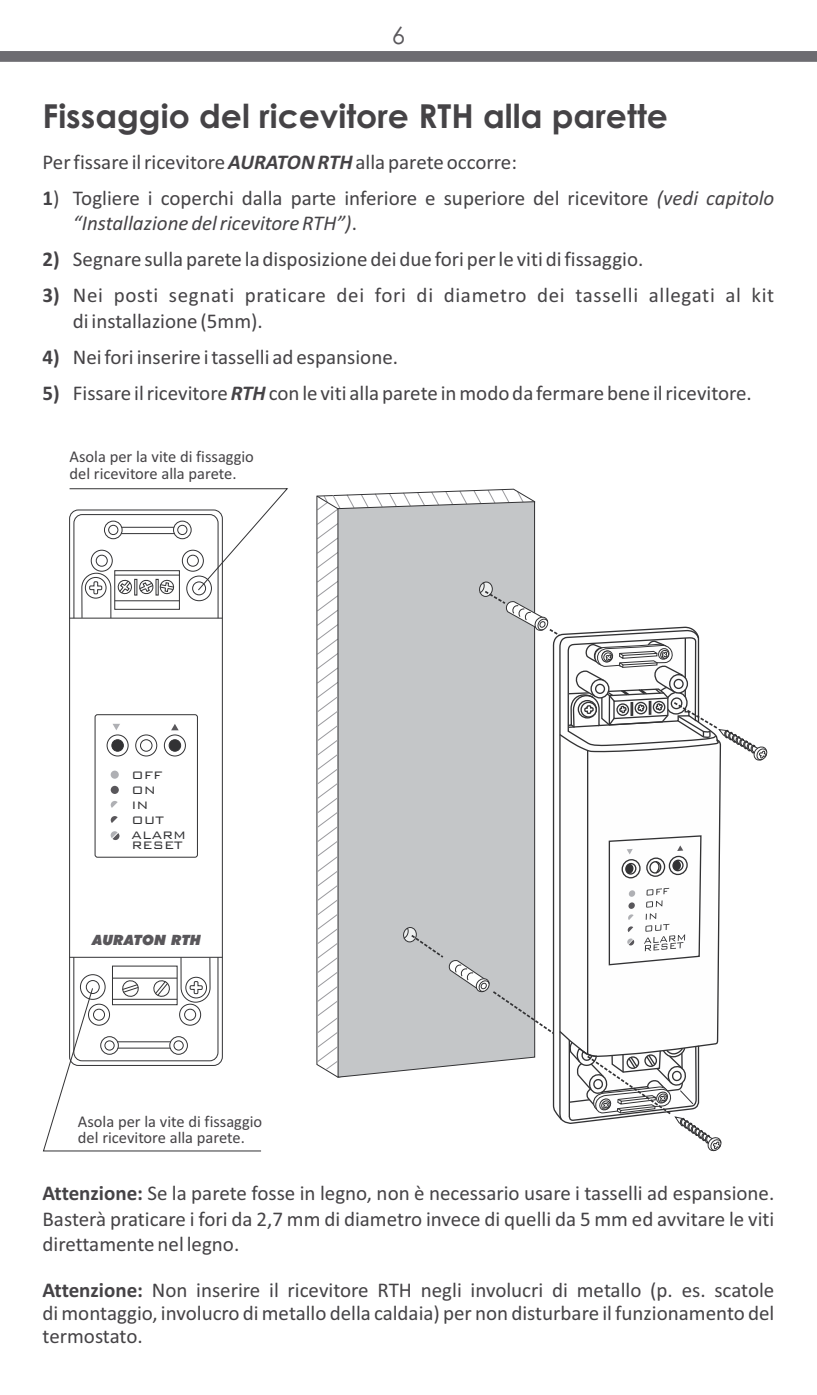
<style>
.page{position:relative;width:817px;height:1395px;background:#fff}
.page>*{position:absolute;margin:0;border:0;box-sizing:border-box;transform-origin:0 0}
.t1{font:700 33px "Century Gothic";color:#454346}
.t2{font:24px "Century Gothic";color:#59575b}
.t3{font:21px/25.5px "Calibri";color:#454346;text-align:justify}
.t4{font:21px/25.5px "Calibri";letter-spacing:.03em;color:#454346}
.t5{font:16.5px/16.2px "Calibri";color:#454346}
.t6{font:300 14.4px/15px "Bank Gothic BT";color:#323234}
.t7{font:italic 900 14.1px "Futura BT";color:#59575b}
.s1{font-weight:700;font-style:italic}
.s2{font-weight:700}
.s3{font-style:italic}
</style>
<div class="page">
<svg style="left:0;top:51px;width:816px;height:11px;background:#6f6e73"></svg>
<div style="left:337px;top:501px;width:198px;height:577px;background:#c4c6c8"></div>
<hr style="left:587px;top:750px;width:1px;height:304px;background:#323234">
<svg style="left:552px;top:792px;width:169px;height:213px"></svg>
<svg style="left:316px;top:491px;width:123px;height:579px"></svg>
<svg style="left:409px;top:933px;width:264px;height:183px"></svg>
<svg style="left:447px;top:959px;width:43px;height:33px"></svg>
<svg style="left:479px;top:582px;width:288px;height:179px"></svg>
<svg style="left:558px;top:1029px;width:164px;height:122px"></svg>
<div style="left:95px;top:714px;width:103px;height:143px;border:1px solid #323234;border-radius:2px"></div>
<div style="left:135px;top:734px;width:22px;height:22px;border:1px solid #323234;border-radius:50%"></div>
<div style="left:140px;top:739px;width:12px;height:12px;background:#fefefe;border:1px solid #323234;border-radius:50%"></div>
<div style="left:164px;top:734px;width:22px;height:22px;border:1px solid #323234;border-radius:50%"></div>
<div style="left:169px;top:739px;width:12px;height:12px;background:#323234;border:1px solid #323234;border-radius:50%"></div>
<div style="left:107px;top:734px;width:21px;height:22px;border:1px solid #323234;border-radius:50%"></div>
<div style="left:111px;top:739px;width:13px;height:12px;background:#323234;border:1px solid #323234;border-radius:50%"></div>
<svg style="left:171px;top:724px;width:8px;height:6px"></svg>
<div style="left:111px;top:786px;width:8px;height:8px;background:#59575b;border-radius:50%"></div>
<div style="left:111px;top:770px;width:8px;height:9px;background:#afb0b4;border-radius:50%"></div>
<svg style="left:111px;top:801px;width:7px;height:7px"></svg>
<svg style="left:111px;top:816px;width:7px;height:7px"></svg>
<svg style="left:111px;top:831px;width:8px;height:9px"></svg>
<svg style="left:113px;top:724px;width:7px;height:6px"></svg>
<svg style="left:69px;top:488px;width:219px;height:131px"></svg>
<svg style="left:43px;top:956px;width:218px;height:195px"></svg>
<p class="t2" style="left:391px;top:26px;width:15px">6</p>
<h1 class="t1" style="left:43px;top:103px;width:627px">Fissaggio del ricevitore RTH alla parette</h1>
<p class="t3" style="left:43px;top:151px;width:476px">Per fissare il ricevitore <span class="s1">AURATON RTH</span>alla parete occorre:</p>
<p class="t3" style="left:73px;top:187px;width:702px;text-indent:-30px"><span class="s2">1</span>) Togliere i coperchi dalla parte inferiore e superiore del ricevitore <span class="s3">(vedi capitolo “Installazione del ricevitore RTH”)</span>.</p>
<p class="t3" style="left:42px;top:248px;width:602px"><span class="s2">2)</span> Segnare sulla parete la disposizione dei due fori per le viti di fissaggio.</p>
<p class="t4" style="left:73px;top:284px;width:702px;text-indent:-30px"><span class="s2">3)</span> Nei posti segnati praticare dei fori di diametro dei tasselli allegati al kit di installazione (5mm).</p>
<p class="t3" style="left:42px;top:346px;width:357px"><span class="s2">4)</span> Nei fori inserire i tasselli ad espansione.</p>
<p class="t3" style="left:42px;top:381px;width:710px"><span class="s2">5)</span> Fissare il ricevitore <span class="s1">RTH</span>con le viti alla parete in modo da fermare bene il ricevitore.</p>
<p class="t5" style="left:70px;top:450px;width:186px">Asola per la vite di fissaggio del ricevitore alla parete.</p>
<p class="t6" style="left:131px;top:767px;width:56px">OFF<br>ON<br>IN<br>OUT<br>ALARM</p>
<p class="t6" style="left:131px;top:837px;width:53px">RESET</p>
<p class="t7" style="left:92px;top:934px;width:110px">AURATON RTH</p>
<p class="t5" style="left:78px;top:1114px;width:186px">Asola per la vite di fissaggio del ricevitore alla parete.</p>
<p class="t3" style="left:42px;top:1182px;width:733px"><span class="s2">Attenzione:</span> Se la parete fosse in legno, non è necessario usare i tasselli ad espansione.<br>Basterà praticare i fori da 2,7 mm di diametro invece di quelli da 5 mm ed avvitare le viti direttamente nel legno.</p>
<p class="t3" style="left:42px;top:1280px;width:733px;line-height:23.1px"><span class="s2">Attenzione:</span> Non inserire il ricevitore RTH negli involucri di metallo (p. es. scatole di montaggio, involucro di metallo della caldaia) per non disturbare il funzionamento del termostato.</p>
</div>
